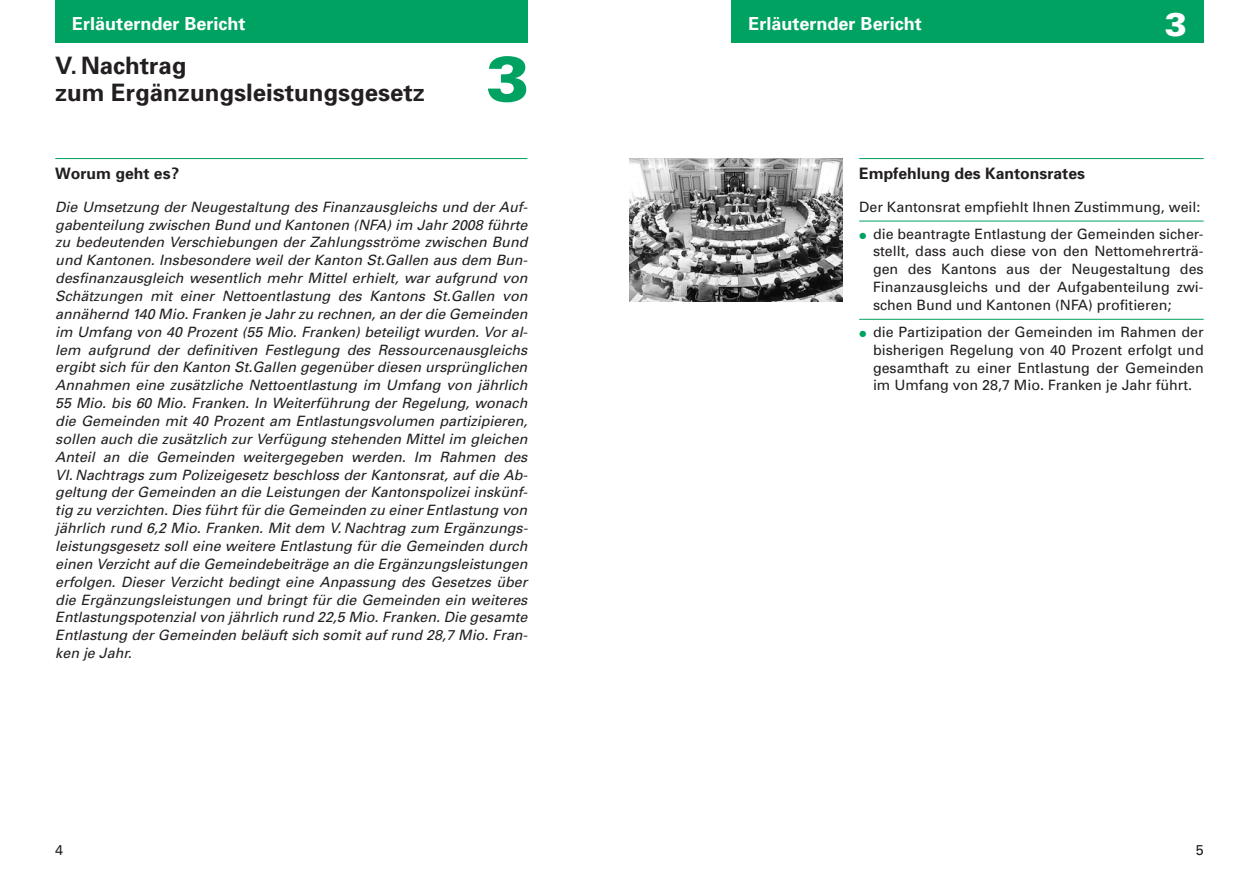
<style>
.page{position:relative;width:1259px;height:893px;background:#fff}
.page>*{position:absolute;margin:0;border:0;box-sizing:border-box;transform-origin:0 0}
.t1{font:900 64.05px "Univers";color:#00a261}
.t2{font:900 33px "Univers";color:#fff}
.t3{font:700 24px/27px "Univers";color:#231f20}
.t4{font:700 18px "Univers";color:#fff}
.t5{font:700 15.75px "Univers";color:#231f20}
.t6{font:italic 14.25px/17.9px "Univers";color:#231f20;text-align:justify}
.t7{font:14.25px/17.9px "Univers";color:#231f20;text-align:justify}
.s1{font-family:"European Pi Three";font-size:9px;color:#00a261}
</style>
<div class="page">
<div style="left:55px;top:0;width:472px;height:43px;background:#00a261"></div>
<div style="left:731px;top:0;width:472px;height:43px;background:#00a261"></div>
<hr style="left:55px;top:158px;width:472px;height:1px;background:#00a261">
<hr style="left:859px;top:158px;width:344px;height:1px;background:#00a261">
<hr style="left:859px;top:221px;width:344px;height:1px;background:#00a261">
<hr style="left:859px;top:319px;width:344px;height:1px;background:#00a261">
<img style="left:629px;top:158px;width:213px;height:143px">
<p class="t4" style="left:72px;top:13px;width:175px">Erläuternder Bericht</p>
<p class="t4" style="left:748px;top:13px;width:175px">Erläuternder Bericht</p>
<h2 class="t2" style="left:1164px;top:3px;width:24px">3</h2>
<h3 class="t3" style="left:55px;top:52px;width:371px">V. Nachtrag<br>zum Ergänzungsleistungsgesetz</h3>
<h1 class="t1" style="left:486px;top:39px;width:44px">3</h1>
<p class="t5" style="left:55px;top:164px;width:125px">Worum geht es?</p>
<p class="t6" style="left:55px;top:198px;width:474px">Die Umsetzung der Neugestaltung des Finanzausgleichs und der Auf&shy;gabenteilung zwischen Bund und Kantonen (NFA) im Jahr 2008 führte zu bedeutenden Verschiebungen der Zahlungsströme zwischen Bund und Kantonen. Insbesondere weil der Kanton St.Gallen aus dem Bun&shy;desfinanzausgleich wesentlich mehr Mittel erhielt, war aufgrund von Schätzungen mit einer Nettoentlastung des Kantons St.Gallen von annähernd 140 Mio. Franken je Jahr zu rechnen, an der die Gemeinden im Umfang von 40 Prozent (55 Mio. Franken) beteiligt wurden. Vor al&shy;lem aufgrund der definitiven Festlegung des Ressourcenausgleichs ergibt sich für den Kanton St.Gallen gegenüber diesen ursprünglichen Annahmen eine zusätzliche Nettoentlastung im Umfang von jährlich 55 Mio. bis 60 Mio. Franken. In Weiterführung der Regelung, wonach die Gemeinden mit 40 Prozent am Entlastungsvolumen partizipieren, sollen auch die zusätzlich zur Verfügung stehenden Mittel im gleichen Anteil an die Gemeinden weitergegeben werden. Im Rahmen des VI. Nachtrags zum Polizeigesetz beschloss der Kantonsrat, auf die Ab&shy;geltung der Gemeinden an die Leistungen der Kantonspolizei inskünf&shy;tig zu verzichten. Dies führt für die Gemeinden zu einer Entlastung von jährlich rund 6,2 Mio. Franken. Mit dem V. Nachtrag zum Ergänzungs&shy;leistungsgesetz soll eine weitere Entlastung für die Gemeinden durch einen Verzicht auf die Gemeindebeiträge an die Ergänzungsleistungen erfolgen. Dieser Verzicht bedingt eine Anpassung des Gesetzes über die Ergänzungsleistungen und bringt für die Gemeinden ein weiteres Entlastungspotenzial von jährlich rund 22,5 Mio. Franken. Die gesamte Entlastung der Gemeinden beläuft sich somit auf rund 28,7 Mio. Fran&shy;ken je Jahr.</p>
<p class="t5" style="left:859px;top:164px;width:227px">Empfehlung des Kantonsrates</p>
<p class="t7" style="left:859px;top:193px;width:346px;line-height:26.8px">Der Kantonsrat empfiehlt Ihnen Zustimmung, weil:<br><span class="s1">P</span> die beantragte Entlastung der Gemeinden sicher-</p>
<p class="t7" style="left:873px;top:243px;width:332px">stellt, dass auch diese von den Nettomehrerträ&shy;gen des Kantons aus der Neugestaltung des Finanzausgleichs und der Aufgabenteilung zwi&shy;schen Bund und Kantonen (NFA) profitieren;</p>
<p class="t7" style="left:873px;top:323px;width:332px;text-indent:-14px"><span class="s1">P</span> die Partizipation der Gemeinden im Rahmen der bisherigen Regelung von 40 Prozent erfolgt und gesamthaft zu einer Entlastung der Gemeinden im Umfang von 28,7 Mio. Franken je Jahr führt.</p>
<p class="t7" style="left:55px;top:841px;width:9px">4</p>
<p class="t7" style="left:1195px;top:841px;width:9px">5</p>
</div>
